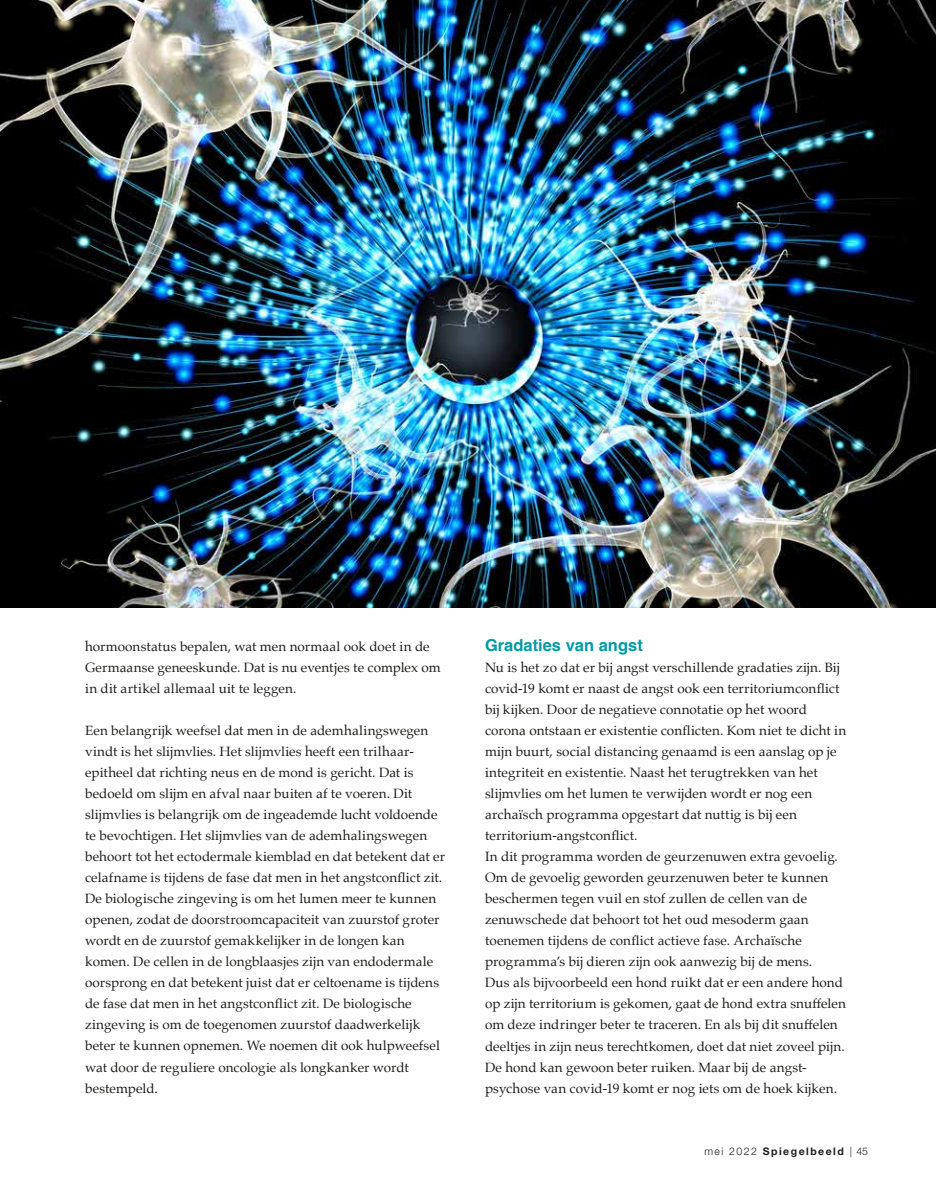
<style>
.page{position:relative;width:936px;height:1191px;background:#fff}
.page>*{position:absolute;margin:0;border:0;box-sizing:border-box;transform-origin:0 0}
.t1{font:700 16.5px "Helvetica";color:#009ba4}
.t2{font:13.5px/21px "Palatino";letter-spacing:.005em;color:#1d1d1b}
.t3{font:700 10.5px "Helvetica Neue LT";letter-spacing:.14em;color:#1d1d1b}
.s1{font-weight:300}
</style>
<div class="page">
<img style="left:0;top:0;width:935px;height:608px">
<p class="t2" style="left:85px;top:636px;width:357px">hormoonstatus bepalen, wat men normaal ook doet in de<br>Germaanse geneeskunde. Dat is nu eventjes te complex om in dit artikel allemaal uit te leggen.</p>
<p class="t2" style="left:85px;top:720px;width:361px">Een belangrijk weefsel dat men in de ademhalingswegen vindt is het slijmvlies. Het slijmvlies heeft een trilhaar&shy;epitheel dat richting neus en de mond is gericht. Dat is bedoeld om slijm en afval naar buiten af te voeren. Dit slijmvlies is belangrijk om de ingeademde lucht voldoende te bevochtigen. Het slijmvlies van de ademhalingswegen behoort tot het ectodermale kiemblad en dat betekent dat er celafname is tijdens de fase dat men in het angstconflict zit.<br>De biologische zingeving is om het lumen meer te kunnen openen, zodat de doorstroomcapaciteit van zuurstof groter wordt en de zuurstof gemakkelijker in de longen kan komen. De cellen in de longblaasjes zijn van endodermale oorsprong en dat betekent juist dat er celtoename is tijdens de fase dat men in het angstconflict zit. De biologische zingeving is om de toegenomen zuurstof daadwerkelijk beter te kunnen opnemen. We noemen dit ook hulpweefsel wat door de reguliere oncologie als longkanker wordt bestempeld.</p>
<p class="t1" style="left:485px;top:635px;width:159px">Gradaties van angst</p>
<p class="t2" style="left:485px;top:657px;width:363px">Nu is het zo dat er bij angst verschillende gradaties zijn. Bij covid-19 komt er naast de angst ook een territoriumconflict bij kijken. Door de negatieve connotatie op het woord corona ontstaan er existentie conflicten. Kom niet te dicht in mijn buurt, social distancing genaamd is een aanslag op je integriteit en existentie. Naast het terugtrekken van het slijmvlies om het lumen te verwijden wordt er nog een archaïsch programma opgestart dat nuttig is bij een territorium-angstconflict.<br>In dit programma worden de geurzenuwen extra gevoelig.<br>Om de gevoelig geworden geurzenuwen beter te kunnen beschermen tegen vuil en stof zullen de cellen van de zenuwschede dat behoort tot het oud mesoderm gaan toenemen tijdens de conflict actieve fase. Archaïsche programma’s bij dieren zijn ook aanwezig bij de mens.<br>Dus als bijvoorbeeld een hond ruikt dat er een andere hond op zijn territorium is gekomen, gaat de hond extra snuffelen om deze indringer beter te traceren. En als bij dit snuffelen deeltjes in zijn neus terechtkomen, doet dat niet zoveel pijn.<br>De hond kan gewoon beter ruiken. Maar bij de angst&shy;psychose van covid-19 komt er nog iets om de hoek kijken.</p>
<p class="t3" style="left:704px;top:1145px;width:165px"><span class="s1">mei 2022</span> Spiegelbeeld <span class="s1">| 45</span></p>
</div>
